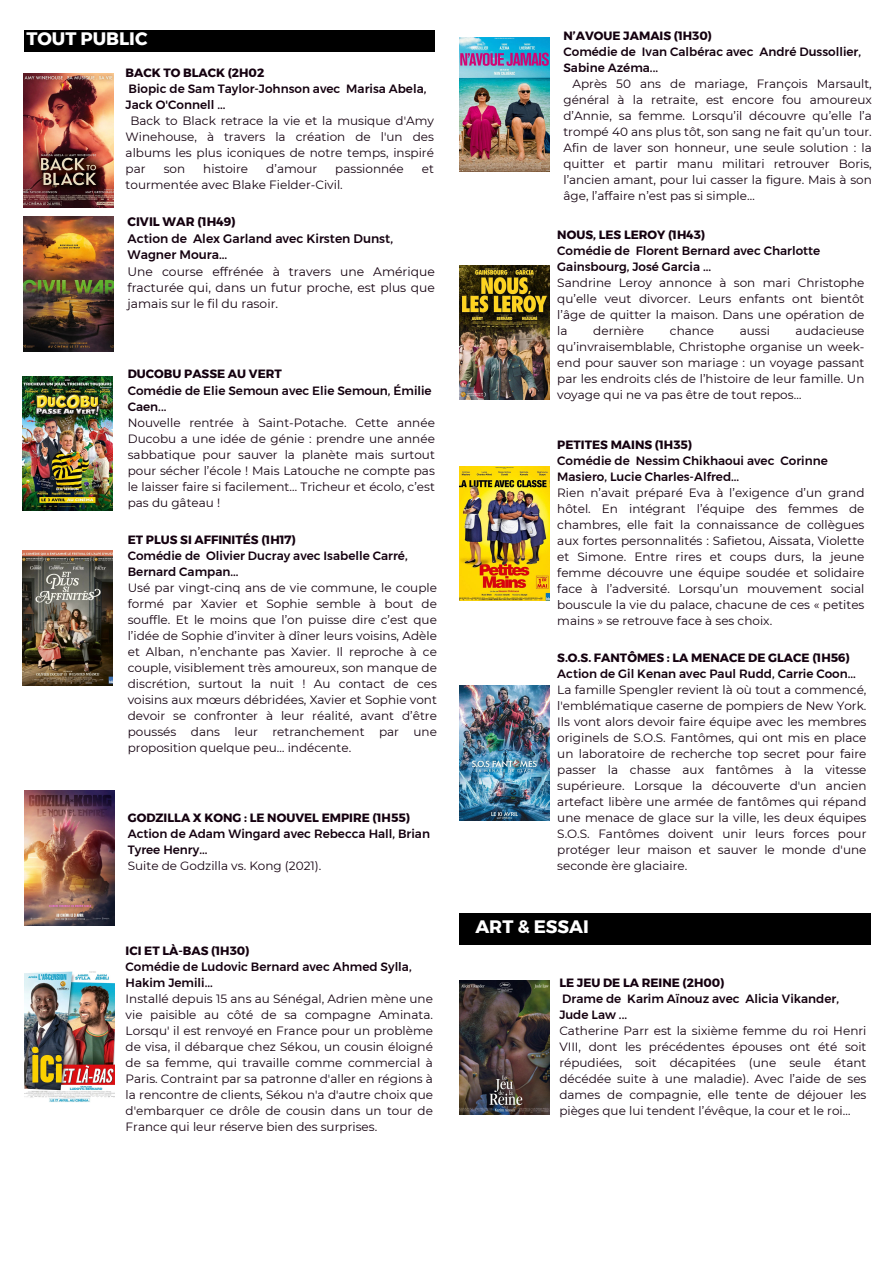
<style>
.page{position:relative;width:894px;height:1264px;background:#fff}
.page>*{position:absolute;margin:0;border:0;box-sizing:border-box;transform-origin:0 0}
.t1{font:700 18px "Montserrat";color:#fff}
.t2{font:12.3px/16.4px "Montserrat";color:#14000f;text-align:justify}
.t3{font:500 12.3px/16.4px "Montserrat";color:#14000f}
.t4{font:700 12.3px "Montserrat";color:#14000f}
.t5{font:12px/16px "Montserrat";color:#14000f;text-align:justify}
.t6{font:500 12px/16px "Montserrat";color:#14000f}
.t7{font:700 12px "Montserrat";color:#14000f}
</style>
<div class="page">
<div style="left:25px;top:30px;width:410px;height:21px;background:#000"></div>
<img style="left:24px;top:74px;width:90px;height:134px">
<img style="left:25px;top:971px;width:90px;height:131px">
<img style="left:459px;top:685px;width:90px;height:135px">
<img style="left:22px;top:550px;width:90px;height:135px">
<img style="left:22px;top:376px;width:90px;height:134px">
<img style="left:24px;top:216px;width:90px;height:135px">
<img style="left:459px;top:980px;width:90px;height:134px">
<img style="left:459px;top:265px;width:90px;height:134px">
<img style="left:459px;top:467px;width:90px;height:134px">
<img style="left:25px;top:790px;width:90px;height:135px">
<img style="left:459px;top:37px;width:90px;height:134px">
<div style="left:459px;top:913px;width:411px;height:31px;background:#000"></div>
<h1 class="t1" style="left:26px;top:28px;width:122px">TOUT PUBLIC</h1>
<p class="t7" style="left:125px;top:65px;width:140px">BACK TO BLACK (2H02</p>
<p class="t6" style="left:125px;top:80px;width:302px">Biopic de Sam Taylor-Johnson avec Marisa Abela,<br>Jack O'Connell ...</p>
<p class="t5" style="left:125px;top:112px;width:310px;text-indent:5px">Back to Black retrace la vie et la musique d'Amy Winehouse, à travers la création de l'un des albums les plus iconiques de notre temps, inspiré par</p>
<p class="t5" style="left:164px;top:160px;width:23px">son</p>
<p class="t5" style="left:203px;top:160px;width:46px">histoire</p>
<p class="t5" style="left:266px;top:160px;width:52px">d’amour</p>
<p class="t5" style="left:335px;top:160px;width:70px">passionnée</p>
<p class="t5" style="left:422px;top:160px;width:14px">et</p>
<p class="t5" style="left:125px;top:176px;width:219px">tourmentée avec Blake Fielder-Civil.</p>
<p class="t4" style="left:127px;top:214px;width:110px">CIVIL WAR (1H49)</p>
<p class="t3" style="left:127px;top:230px;width:267px">Action de Alex Garland avec Kirsten Dunst,<br>Wagner Moura...</p>
<p class="t2" style="left:127px;top:263px;width:309px">Une course effrénée à travers une Amérique fracturée qui, dans un futur proche, est plus que jamais sur le fil du rasoir.</p>
<p class="t7" style="left:128px;top:367px;width:155px">DUCOBU PASSE AU VERT</p>
<p class="t6" style="left:128px;top:382px;width:305px">Comédie de Elie Semoun avec Elie Semoun, Émilie<br>Caen...</p>
<p class="t5" style="left:128px;top:414px;width:308px">Nouvelle rentrée à Saint-Potache. Cette année Ducobu a une idée de génie : prendre une année sabbatique pour sauver la planète mais surtout pour sécher l’école ! Mais Latouche ne compte pas le laisser faire si facilement… Tricheur et écolo, c’est pas du gâteau !</p>
<p class="t7" style="left:128px;top:532px;width:169px">ET PLUS SI AFFINITÉS (1H17)</p>
<p class="t6" style="left:128px;top:547px;width:281px">Comédie de Olivier Ducray avec Isabelle Carré,<br>Bernard Campan...</p>
<p class="t5" style="left:128px;top:579px;width:310px">Usé par vingt-cinq ans de vie commune, le couple formé par Xavier et Sophie semble à bout de souffle. Et le moins que l’on puisse dire c’est que l’idée de Sophie d’inviter à dîner leurs voisins, Adèle et Alban, n’enchante pas Xavier. Il reproche à ce couple, visiblement très amoureux, son manque de discrétion, surtout la nuit ! Au contact de ces voisins aux mœurs débridées, Xavier et Sophie vont devoir se confronter à leur réalité, avant d’être poussés dans leur retranchement par une proposition quelque peu… indécente.</p>
<p class="t7" style="left:128px;top:810px;width:284px">GODZILLA X KONG : LE NOUVEL EMPIRE (1H55)</p>
<p class="t6" style="left:128px;top:825px;width:304px">Action de Adam Wingard avec Rebecca Hall, Brian<br>Tyree Henry...</p>
<p class="t5" style="left:128px;top:857px;width:195px">Suite de Godzilla vs. Kong (2021).</p>
<p class="t7" style="left:125px;top:943px;width:125px">ICI ET LÀ-BAS (1H30)</p>
<p class="t6" style="left:125px;top:958px;width:287px">Comédie de Ludovic Bernard avec Ahmed Sylla,<br>Hakim Jemili...</p>
<p class="t5" style="left:125px;top:990px;width:309px">Installé depuis 15 ans au Sénégal, Adrien mène une vie paisible au côté de sa compagne Aminata.<br>Lorsqu' il est renvoyé en France pour un problème de visa, il débarque chez Sékou, un cousin éloigné de sa femme, qui travaille comme commercial à Paris. Contraint par sa patronne d'aller en régions à la rencontre de clients, Sékou n'a d'autre choix que d'embarquer ce drôle de cousin dans un tour de France qui leur réserve bien des surprises.</p>
<p class="t7" style="left:563px;top:28px;width:150px">N’AVOUE JAMAIS (1H30)</p>
<p class="t6" style="left:563px;top:43px;width:299px">Comédie de Ivan Calbérac avec André Dussollier,<br>Sabine Azéma...</p>
<p class="t5" style="left:563px;top:75px;width:310px;text-indent:9px">Après 50 ans de mariage, François Marsault, général à la retraite, est encore fou amoureux d’Annie, sa femme. Lorsqu’il découvre qu’elle l’a trompé 40 ans plus tôt, son sang ne fait qu’un tour.<br>Afin de laver son honneur, une seule solution : la quitter et partir manu militari retrouver Boris, l’ancien amant, pour lui casser la figure. Mais à son âge, l’affaire n’est pas si simple…</p>
<p class="t7" style="left:557px;top:228px;width:149px">NOUS, LES LEROY (1H43)</p>
<p class="t6" style="left:557px;top:243px;width:264px">Comédie de Florent Bernard avec Charlotte<br>Gainsbourg, José Garcia ...</p>
<p class="t5" style="left:557px;top:275px;width:308px">Sandrine Leroy annonce à son mari Christophe qu’elle veut divorcer. Leurs enfants ont bientôt l’âge de quitter la maison. Dans une opération de la</p>
<p class="t5" style="left:557px;top:323px;width:308px;text-indent:238px">audacieuse qu’invraisemblable, Christophe organise un week&shy;end pour sauver son mariage : un voyage passant par les endroits clés de l’histoire de leur famille. Un voyage qui ne va pas être de tout repos…</p>
<p class="t7" style="left:557px;top:437px;width:136px">PETITES MAINS (1H35)</p>
<p class="t6" style="left:557px;top:453px;width:272px">Comédie de Nessim Chikhaoui avec Corinne<br>Masiero, Lucie Charles-Alfred...</p>
<p class="t5" style="left:557px;top:485px;width:308px">Rien n’avait préparé Eva à l’exigence d’un grand hôtel. En intégrant l’équipe des femmes de chambres, elle fait la connaissance de collègues aux fortes personnalités : Safietou, Aissata, Violette et Simone. Entre rires et coups durs, la jeune femme découvre une équipe soudée et solidaire face à l’adversité. Lorsqu’un mouvement social bouscule la vie du palace, chacune de ces « petites mains » se retrouve face à ses choix.</p>
<p class="t5" style="left:593px;top:323px;width:52px">dernière</p>
<p class="t5" style="left:669px;top:323px;width:46px">chance</p>
<p class="t5" style="left:739px;top:323px;width:32px">aussi</p>
<p class="t7" style="left:557px;top:650px;width:294px">S.O.S. FANTÔMES : LA MENACE DE GLACE (1H56)</p>
<p class="t6" style="left:557px;top:665px;width:300px">Action de Gil Kenan avec Paul Rudd, Carrie Coon...</p>
<p class="t5" style="left:557px;top:681px;width:310px">La famille Spengler revient là où tout a commencé, l'emblématique caserne de pompiers de New York.<br>Ils vont alors devoir faire équipe avec les membres originels de S.O.S. Fantômes, qui ont mis en place un laboratoire de recherche top secret pour faire passer la chasse aux fantômes à la vitesse supérieure. Lorsque la découverte d'un ancien artefact libère une armée de fantômes qui répand une menace de glace sur la ville, les deux équipes S.O.S. Fantômes doivent unir leurs forces pour protéger leur maison et sauver le monde d'une seconde ère glaciaire.</p>
<p class="t1" style="left:475px;top:916px;width:115px">ART &amp; ESSAI</p>
<p class="t7" style="left:559px;top:975px;width:167px">LE JEU DE LA REINE (2H00)</p>
<p class="t6" style="left:559px;top:990px;width:281px">Drame de Karim Aïnouz avec Alicia Vikander,<br>Jude Law ...</p>
<p class="t5" style="left:559px;top:1022px;width:308px">Catherine Parr est la sixième femme du roi Henri VIII, dont les précédentes épouses ont été soit répudiées, soit décapitées (une seule étant décédée suite à une maladie). Avec l’aide de ses dames de compagnie, elle tente de déjouer les pièges que lui tendent l’évêque, la cour et le roi…</p>
</div>
